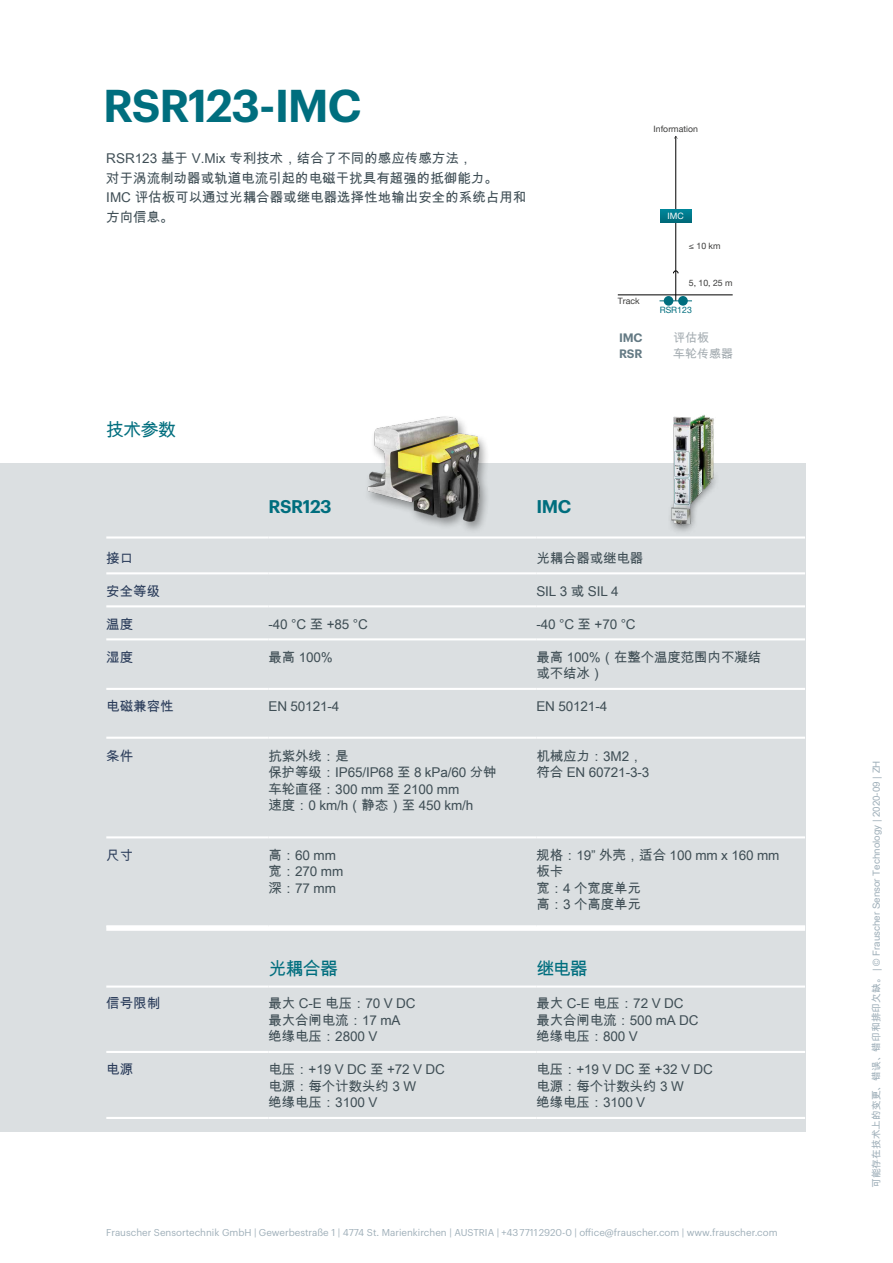
<style>
.page{position:relative;width:893px;height:1263px;background:#fff}
.page>*{position:absolute;margin:0;border:0;box-sizing:border-box;transform-origin:0 0}
.t1{font:600 45px "Graphik LCG";letter-spacing:-.03em;color:#006e7e}
.t2{font:18px "Arial Unicode MS";letter-spacing:-.045em;color:#006e7e}
.t3{font:600 18px "Graphik LCG";letter-spacing:-.025em;color:#006e7e}
.t4{font:13.5px/16.5px "Arial Unicode MS";letter-spacing:-.01em;color:#3f4e55}
.t5{font:13.5px "Arial Unicode MS";color:#2a3c5a}
.t6{font:12px "Arial Unicode MS";color:#a4acb1}
.t7{font:600 12px "Graphik LCG";letter-spacing:-.01em;color:#647a84}
.t8{font:9.75px "Graphik LCG";color:#9fafb9}
.t9{font:9.75px "Arial Unicode MS";color:#9fafb9}
.t10{font:8.7px "Helvetica Neue LTW1 G";color:#3c3c3b}
.t11{font:8.7px "Helvetica Neue LTW1 G";color:#006e7e}
.t12{font:8.7px "Helvetica Neue LTW1 G";color:#fff}
</style>
<div class="page">
<div style="left:0;top:464px;width:805px;height:668px;background:#dbdfe1"></div>
<hr style="left:106px;top:927px;width:699px;height:4px;background:#fff">
<hr style="left:106px;top:536px;width:162px;height:2px;background:#fff">
<hr style="left:268px;top:536px;width:268px;height:2px;background:#fff">
<hr style="left:536px;top:536px;width:269px;height:2px;background:#fff">
<hr style="left:106px;top:572px;width:162px;height:2px;background:#fff">
<hr style="left:268px;top:572px;width:268px;height:2px;background:#fff">
<hr style="left:536px;top:572px;width:269px;height:2px;background:#fff">
<hr style="left:106px;top:605px;width:162px;height:2px;background:#fff">
<hr style="left:268px;top:605px;width:268px;height:2px;background:#fff">
<hr style="left:536px;top:605px;width:269px;height:2px;background:#fff">
<hr style="left:106px;top:638px;width:162px;height:2px;background:#fff">
<hr style="left:268px;top:638px;width:268px;height:2px;background:#fff">
<hr style="left:536px;top:638px;width:269px;height:2px;background:#fff">
<hr style="left:106px;top:688px;width:162px;height:2px;background:#fff">
<hr style="left:268px;top:688px;width:268px;height:2px;background:#fff">
<hr style="left:536px;top:688px;width:269px;height:2px;background:#fff">
<hr style="left:106px;top:737px;width:162px;height:2px;background:#fff">
<hr style="left:268px;top:737px;width:268px;height:2px;background:#fff">
<hr style="left:536px;top:737px;width:269px;height:2px;background:#fff">
<hr style="left:106px;top:1051px;width:162px;height:2px;background:#fff">
<hr style="left:268px;top:1051px;width:268px;height:2px;background:#fff">
<hr style="left:536px;top:1051px;width:269px;height:2px;background:#fff">
<hr style="left:106px;top:1117px;width:162px;height:2px;background:#fff">
<hr style="left:268px;top:1117px;width:268px;height:2px;background:#fff">
<hr style="left:536px;top:1117px;width:269px;height:2px;background:#fff">
<hr style="left:106px;top:836px;width:162px;height:2px;background:#fff">
<hr style="left:268px;top:836px;width:268px;height:2px;background:#fff">
<hr style="left:536px;top:836px;width:269px;height:2px;background:#fff">
<hr style="left:106px;top:925px;width:162px;height:2px;background:#fff">
<hr style="left:268px;top:925px;width:268px;height:2px;background:#fff">
<hr style="left:536px;top:925px;width:269px;height:2px;background:#fff">
<hr style="left:106px;top:985px;width:162px;height:3px;background:#fff">
<hr style="left:268px;top:985px;width:268px;height:3px;background:#fff">
<hr style="left:536px;top:985px;width:269px;height:3px;background:#fff">
<img style="left:293px;top:416px;width:261px;height:123px">
<div style="left:664px;top:296px;width:9px;height:10px;background:#006e7e;border-radius:50%"></div>
<div style="left:678px;top:296px;width:10px;height:10px;background:#006e7e;border-radius:50%"></div>
<hr style="left:675px;top:136px;width:1px;height:165px;background:#000">
<hr style="left:618px;top:294px;width:115px;height:1px;background:#000">
<svg style="left:660px;top:210px;width:31px;height:12px"></svg>
<hr style="left:659px;top:300px;width:33px;height:1px;background:#006e7e">
<img style="left:641px;top:415px;width:156px;height:124px">
<h1 class="t1" style="left:103px;top:71px;width:260px">RSR123-IMC</h1>
<p class="t4" style="left:106px;top:148px;width:421px;line-height:19.5px">RSR123 基于 V.Mix 专利技术，结合了不同的感应传感方法，<br>对于涡流制动器或轨道电流引起的电磁干扰具有超强的抵御能力。<br>IMC 评估板可以通过光耦合器或继电器选择性地输出安全的系统占用和方向信息。</p>
<h2 class="t2" style="left:106px;top:417px;width:72px">技术参数</h2>
<h2 class="t3" style="left:268px;top:493px;width:65px">RSR123</h2>
<h2 class="t3" style="left:536px;top:493px;width:36px">IMC</h2>
<p class="t10" style="left:654px;top:123px;width:46px">Information</p>
<p class="t12" style="left:667px;top:211px;width:18px">IMC</p>
<p class="t10" style="left:618px;top:296px;width:23px">Track</p>
<p class="t10" style="left:689px;top:240px;width:33px">≤ 10 km</p>
<p class="t10" style="left:689px;top:278px;width:45px">5, 10, 25 m</p>
<p class="t11" style="left:660px;top:305px;width:34px">RSR123</p>
<p class="t7" style="left:619px;top:328px;width:25px">IMC</p>
<p class="t6" style="left:673px;top:329px;width:37px">评估板</p>
<p class="t7" style="left:619px;top:345px;width:25px">RSR</p>
<p class="t6" style="left:673px;top:345px;width:61px">车轮传感器</p>
<p class="t5" style="left:106px;top:548px;width:28px">接口</p>
<p class="t4" style="left:536px;top:549px;width:109px">光耦合器或继电器</p>
<p class="t5" style="left:106px;top:581px;width:55px">安全等级</p>
<p class="t4" style="left:536px;top:582px;width:84px">SIL 3 或 SIL 4</p>
<p class="t5" style="left:106px;top:614px;width:28px">温度</p>
<p class="t4" style="left:268px;top:615px;width:101px">-40 °C 至 +85 °C</p>
<p class="t4" style="left:536px;top:615px;width:101px">-40 °C 至 +70 °C</p>
<p class="t5" style="left:106px;top:647px;width:28px">湿度</p>
<p class="t4" style="left:268px;top:648px;width:66px">最高 100%</p>
<p class="t4" style="left:536px;top:648px;width:226px">最高 100%（在整个温度范围内不凝结或不结冰）</p>
<p class="t5" style="left:106px;top:697px;width:69px">电磁兼容性</p>
<p class="t4" style="left:268px;top:698px;width:72px">EN 50121-4</p>
<p class="t4" style="left:536px;top:698px;width:72px">EN 50121-4</p>
<p class="t5" style="left:106px;top:746px;width:28px">条件</p>
<p class="t4" style="left:268px;top:747px;width:230px">抗紫外线：是<br>保护等级：IP65/IP68 至 8 kPa/60 分钟车轮直径：300 mm 至 2100 mm<br>速度：0 km/h（静态）至 450 km/h</p>
<p class="t4" style="left:536px;top:747px;width:114px">机械应力：3M2，符合 EN 60721-3-3</p>
<p class="t5" style="left:106px;top:845px;width:28px">尺寸</p>
<p class="t4" style="left:268px;top:846px;width:76px">高：60 mm宽：270 mm深：77 mm</p>
<p class="t4" style="left:536px;top:846px;width:245px">规格：19” 外壳，适合 100 mm x 160 mm板卡<br>宽：4 个宽度单元<br>高：3 个高度单元</p>
<h2 class="t2" style="left:268px;top:956px;width:71px">光耦合器</h2>
<h2 class="t2" style="left:536px;top:956px;width:53px">继电器</h2>
<p class="t5" style="left:106px;top:994px;width:55px">信号限制</p>
<p class="t4" style="left:268px;top:995px;width:149px">最大 C-E 电压：70 V DC最大合闸电流：17 mA绝缘电压：2800 V</p>
<p class="t4" style="left:536px;top:995px;width:164px">最大 C-E 电压：72 V DC最大合闸电流：500 mA DC绝缘电压：800 V</p>
<p class="t5" style="left:106px;top:1060px;width:28px">电源</p>
<p class="t4" style="left:268px;top:1061px;width:178px">电压：+19 V DC 至 +72 V DC电源：每个计数头约 3 W<br>绝缘电压：3100 V</p>
<p class="t4" style="left:536px;top:1061px;width:178px">电压：+19 V DC 至 +32 V DC电源：每个计数头约 3 W<br>绝缘电压：3100 V</p>
<p class="t8" style="left:106px;top:1225px;width:673px">Frauscher Sensortechnik GmbH | Gewerbestraße 1 | 4774 St. Marienkirchen | AUSTRIA | +43 7711 2920-0 | office@frauscher.com | www.frauscher.com</p>
<p class="t9" style="left:869px;top:1188px;width:429px;rotate:-90deg">可能存在技术上的变更、错误、错印和排印欠缺。 | © Frauscher Sensor Technology | 2020-09 | ZH</p>
</div>
